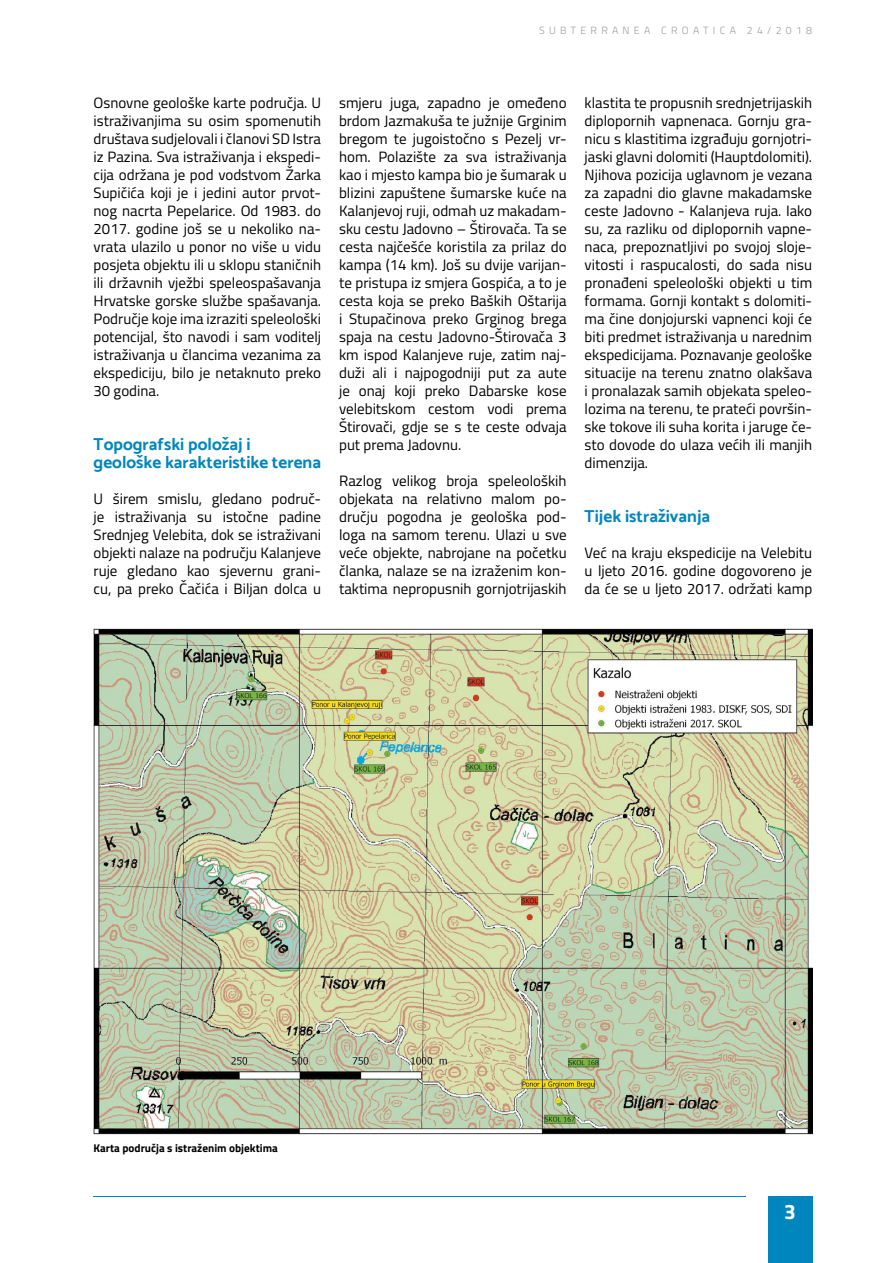
<style>
.page{position:relative;width:893px;height:1263px;background:#fff}
.page>*{position:absolute;margin:0;border:0;box-sizing:border-box;transform-origin:0 0}
.t1{font:700 21px "Titillium";color:#fff}
.t2{font:700 17.25px/18px "Catamaran";color:#0086be}
.t3{font:15px/18px "Titillium";color:#000;text-align:justify}
.t4{font:700 11.25px "Titillium";color:#000}
.t5{font:300 10.5px "Titillium";letter-spacing:.41em;color:#9d9d9c}
</style>
<div class="page">
<div style="left:768px;top:1196px;width:44px;height:67px;background:#0086be"></div>
<hr style="left:94px;top:1196px;width:652px;height:1px;background:#0086be">
<img style="left:94px;top:628px;width:718px;height:507px">
<p class="t5" style="left:539px;top:23px;width:275px">SUBTERRANEA CROATICA 24/2018</p>
<p class="t3" style="left:94px;top:93px;width:229px">Osnovne geološke karte područja. U istraživanjima su osim spomenutih društava sudjelovali i članovi SD Istra iz Pazina. Sva istraživanja i ekspedi&shy;cija održana je pod vodstvom Žarka Supičića koji je i jedini autor prvot&shy;nog nacrta Pepelarice. Od 1983. do 2017. godine još se u nekoliko na&shy;vrata ulazilo u ponor no više u vidu posjeta objektu ili u sklopu staničnih ili državnih vježbi speleospašavanja Hrvatske gorske službe spašavanja.<br>Područje koje ima izraziti speleološki potencijal, što navodi i sam voditelj istraživanja u člancima vezanima za ekspediciju, bilo je netaknuto preko 30 godina.</p>
<p class="t2" style="left:94px;top:435px;width:229px">Topografski položaj i geološke karakteristike terena</p>
<p class="t3" style="left:94px;top:489px;width:229px">U širem smislu, gledano područ&shy;je istraživanja su istočne padine Srednjeg Velebita, dok se istraživani objekti nalaze na području Kalanjeve ruje gledano kao sjevernu grani&shy;cu, pa preko Čačića i Biljan dolca u</p>
<p class="t3" style="left:339px;top:93px;width:229px">smjeru juga, zapadno je omeđeno brdom Jazmakuša te južnije Grginim bregom te jugoistočno s Pezelj vr&shy;hom. Polazište za sva istraživanja kao i mjesto kampa bio je šumarak u blizini zapuštene šumarske kuće na Kalanjevoj ruji, odmah uz makadam&shy;sku cestu Jadovno – Štirovača. Ta se cesta najčešće koristila za prilaz do kampa (14 km). Još su dvije varijan&shy;te pristupa iz smjera Gospića, a to je cesta koja se preko Baških Oštarija i Stupačinova preko Grginog brega spaja na cestu Jadovno-Štirovača 3 km ispod Kalanjeve ruje, zatim naj&shy;duži ali i najpogodniji put za aute je onaj koji preko Dabarske kose velebitskom cestom vodi prema Štirovači, gdje se s te ceste odvaja put prema Jadovnu.</p>
<p class="t3" style="left:339px;top:471px;width:229px">Razlog velikog broja speleoloških objekata na relativno malom po&shy;dručju pogodna je geološka pod&shy;loga na samom terenu. Ulazi u sve veće objekte, nabrojane na početku članka, nalaze se na izraženim kon&shy;taktima nepropusnih gornjotrijaskih</p>
<p class="t3" style="left:585px;top:93px;width:229px">klastita te propusnih srednjetrijaskih diplopornih vapnenaca. Gornju gra&shy;nicu s klastitima izgrađuju gornjotri&shy;jaski glavni dolomiti (Hauptdolomiti).<br>Njihova pozicija uglavnom je vezana za zapadni dio glavne makadamske ceste Jadovno - Kalanjeva ruja. Iako su, za razliku od diplopornih vapne&shy;naca, prepoznatljivi po svojoj sloje&shy;vitosti i raspucalosti, do sada nisu pronađeni speleološki objekti u tim formama. Gornji kontakt s dolomiti&shy;ma čine donjojurski vapnenci koji će biti predmet istraživanja u narednim ekspedicijama. Poznavanje geološke situacije na terenu znatno olakšava i pronalazak samih objekata speleo&shy;lozima na terenu, te prateći površin&shy;ske tokove ili suha korita i jaruge če&shy;sto dovode do ulaza većih ili manjih dimenzija.</p>
<p class="t2" style="left:585px;top:507px;width:127px">Tijek istraživanja</p>
<p class="t3" style="left:585px;top:543px;width:229px">Već na kraju ekspedicije na Velebitu u ljeto 2016. godine dogovoreno je da će se u ljeto 2017. održati kamp</p>
<p class="t4" style="left:94px;top:1140px;width:186px">Karta područja s istraženim objektima</p>
<h1 class="t1" style="left:784px;top:1195px;width:13px">3</h1>
</div>
